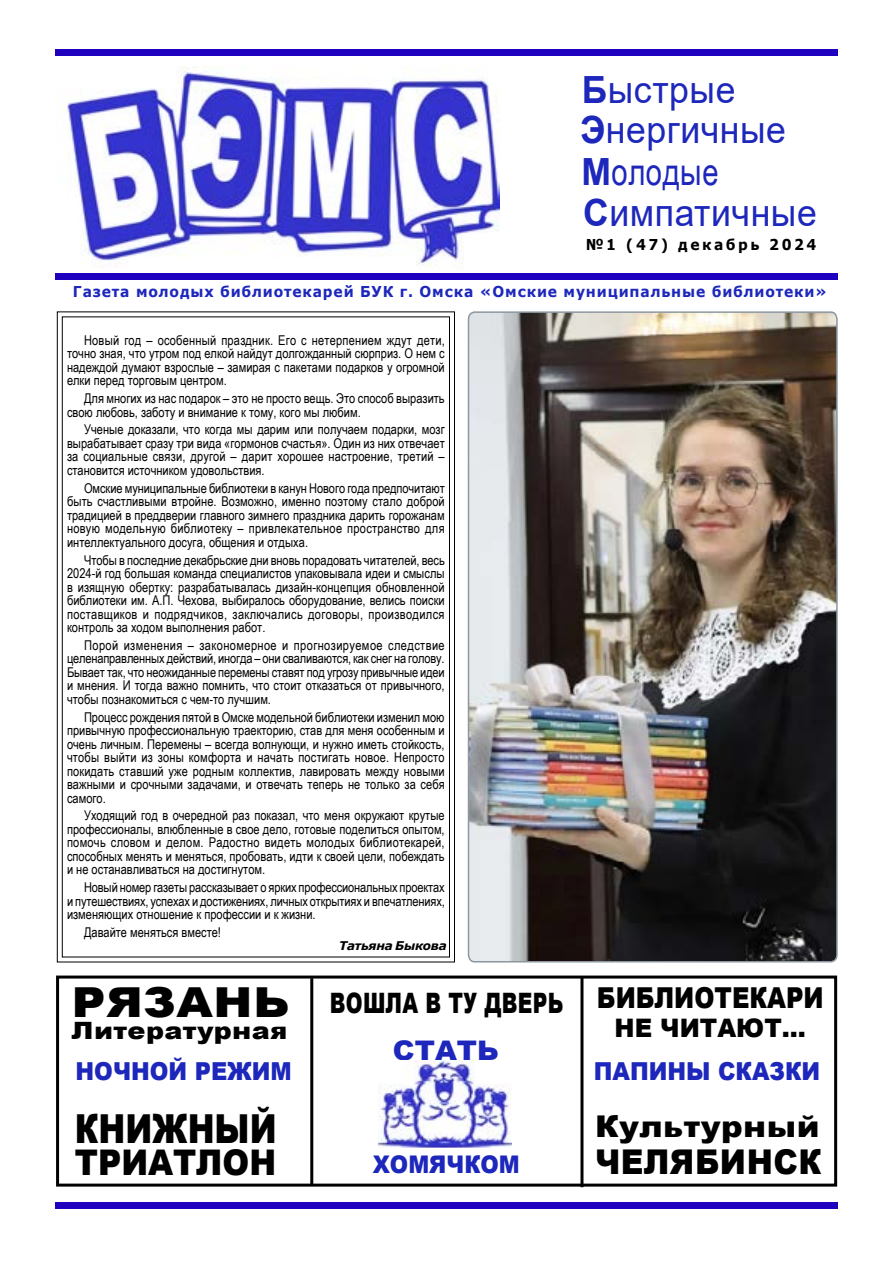
<style>
.page{position:relative;width:893px;height:1263px;background:#fff}
.page>*{position:absolute;margin:0;border:0;box-sizing:border-box;transform-origin:0 0}
.t1{font:900 41.4px "Arial";letter-spacing:.015em;color:#000;scale:1.13 1}
.t2{font:900 39.9px "Arial";color:#000;scale:.81 1}
.t3{font:37.5px/40.2px "Arial";letter-spacing:.015em;color:#1d27bb;scale:.95 1}
.t4{font:37.5px "Arial Narrow";letter-spacing:.015em;color:#1d27bb;scale:.95 1}
.t5{font:900 35.4px "Arial";color:#000;scale:.91 1}
.t6{font:900 34.2px "Arial";letter-spacing:.015em;color:#000;scale:.92 1}
.t7{font:900 30px "Arial";letter-spacing:.015em;color:#000;scale:1.08 1}
.t8{font:900 28.8px "Arial";color:#000;scale:.84 1}
.t9{font:900 28.2px "Arial";letter-spacing:.015em;color:#000;scale:.72 1}
.t10{font:900 27px "Arial";color:#1d27bb;scale:1.04 1}
.t11{font:900 25.5px "Arial";color:#000;scale:.95 1}
.t12{font:900 24.75px "Arial";color:#1d27bb;scale:.91 1}
.t13{font:900 24.3px "Arial";color:#1d27bb;scale:.91 1}
.t14{font:900 23.85px "Arial";letter-spacing:.015em;color:#000;scale:1.13 1}
.t15{font:700 15px "Verdana";letter-spacing:.06em;color:#1d27bb;scale:.93 1}
.t16{font:700 15px "Verdana";letter-spacing:.18em;color:#000;scale:.93 1}
.t17{font:13.5px/13.5px "Arial Narrow";color:#020203;text-align:justify}
.t18{font:italic 700 12px "Verdana";letter-spacing:-.02em;color:#000}
.s1{font-weight:700}
.s2{font-family:"Arial";font-weight:700}
</style>
<div class="page">
<div style="left:56px;top:975px;width:781px;height:211px;border:3px solid #000"></div>
<hr style="left:310px;top:978px;width:3px;height:207px;background:#000">
<hr style="left:580px;top:978px;width:3px;height:209px;background:#000">
<svg style="left:56px;top:311px;width:399px;height:652px"></svg>
<img style="left:467px;top:311px;width:371px;height:652px">
<div style="left:55px;top:49px;width:782px;height:6px;background:#1f00bf"></div>
<div style="left:56px;top:273px;width:782px;height:7px;background:#1f00bf"></div>
<img style="left:378px;top:1061px;width:133px;height:86px">
<img style="left:57px;top:67px;width:443px;height:201px">
<div style="left:55px;top:1202px;width:782px;height:6px;background:#1f00bf"></div>
<h3 class="t3" style="left:580px;top:69px;width:218px"><span class="s1">Б</span>ыстрые<br><span class="s1">Э</span>нергичные</h3>
<h3 class="t4" style="left:581px;top:144px;width:146px"><span class="s2">М</span>олодые</h3>
<h3 class="t3" style="left:583px;top:192px;width:247px"><span class="s1">С</span>импатичные</h3>
<p class="t16" style="left:586px;top:234px;width:250px">№1 (47) декабрь 2024</p>
<p class="t15" style="left:73px;top:281px;width:812px">Газета молодых библиотекарей БУК г. Омска «Омские муниципальные библиотеки»</p>
<p class="t17" style="left:67px;top:333px;width:379px;text-indent:17px">Новый год – особенный праздник. Его с нетерпением ждут дети, точно зная, что утром под елкой найдут долгожданный сюрприз. О нем с надеждой думают взрослые – замирая с пакетами подарков у огромной елки перед торговым центром.</p>
<p class="t17" style="left:67px;top:391px;width:379px;text-indent:17px">Для многих из нас подарок – это не просто вещь. Это способ выразить свою любовь, заботу и внимание к тому, кого мы любим.</p>
<p class="t17" style="left:67px;top:422px;width:379px;text-indent:17px">Ученые доказали, что когда мы дарим или получаем подарки, мозг вырабатывает сразу три вида «гормонов счастья». Один из них отвечает за социальные связи, другой – дарит хорошее настроение, третий – становится источником удовольствия.</p>
<p class="t17" style="left:67px;top:481px;width:379px;text-indent:17px">Омские муниципальные библиотеки в канун Нового года предпочитают быть счастливыми втройне. Возможно, именно поэтому стало доброй традицией в преддверии главного зимнего праздника дарить горожанам новую модельную библиотеку – привлекательное пространство для интеллектуального досуга, общения и отдыха.</p>
<p class="t17" style="left:67px;top:552px;width:379px;text-indent:17px">Чтобы в последние декабрьские дни вновь порадовать читателей, весь 2024-й год большая команда специалистов упаковывала идеи и смыслы в изящную обертку: разрабатывалась дизайн-концепция обновленной библиотеки им. А.П. Чехова, выбиралось оборудование, велись поиски поставщиков и подрядчиков, заключались договоры, производился контроль за ходом выполнения работ.</p>
<p class="t17" style="left:67px;top:638px;width:379px;text-indent:17px">Порой изменения – закономерное и прогнозируемое следствие целенаправленных действий, иногда – они сваливаются, как снег на голову.<br>Бывает так, что неожиданные перемены ставят под угрозу привычные идеи и мнения. И тогда важно помнить, что стоит отказаться от привычного, чтобы познакомиться с чем-то лучшим.</p>
<p class="t17" style="left:67px;top:709px;width:379px;text-indent:17px">Процесс рождения пятой в Омске модельной библиотеки изменил мою привычную профессиональную траекторию, став для меня особенным и очень личным. Перемены – всегда волнующи, и нужно иметь стойкость, чтобы выйти из зоны комфорта и начать постигать новое. Непросто покидать ставший уже родным коллектив, лавировать между новыми важными и срочными задачами, и отвечать теперь не только за себя самого.</p>
<p class="t17" style="left:67px;top:808px;width:379px;text-indent:17px">Уходящий год в очередной раз показал, что меня окружают крутые профессионалы, влюбленные в свое дело, готовые поделиться опытом, помочь словом и делом. Радостно видеть молодых библиотекарей, способных менять и меняться, пробовать, идти к своей цели, побеждать и не останавливаться на достигнутом.</p>
<p class="t17" style="left:67px;top:880px;width:379px;text-indent:17px">Новый номер газеты рассказывает о ярких профессиональных проектах и путешествиях, успехах и достижениях, личных открытиях и впечатлениях, изменяющих отношение к профессии и к жизни.</p>
<p class="t17" style="left:84px;top:925px;width:138px">Давайте меняться вместе!</p>
<p class="t18" style="left:339px;top:937px;width:109px">Татьяна Быкова</p>
<h1 class="t1" style="left:72px;top:972px;width:194px">РЯЗАНЬ</h1>
<h3 class="t14" style="left:72px;top:1013px;width:192px">Литературная</h3>
<h3 class="t8" style="left:597px;top:977px;width:272px">БИБЛИОТЕКАРИ</h3>
<h3 class="t11" style="left:615px;top:1009px;width:203px">НЕ ЧИТАЮТ...</h3>
<h3 class="t9" style="left:330px;top:983px;width:326px">ВОШЛА В ТУ ДВЕРЬ</h3>
<h3 class="t10" style="left:393px;top:1031px;width:103px">СТАТЬ</h3>
<h3 class="t12" style="left:76px;top:1053px;width:239px">НОЧНОЙ РЕЖИМ</h3>
<h3 class="t12" style="left:594px;top:1053px;width:250px">ПАПИНЫ СКАЗКИ</h3>
<h2 class="t2" style="left:75px;top:1100px;width:251px">КНИЖНЫЙ</h2>
<h3 class="t5" style="left:75px;top:1137px;width:223px">ТРИАТЛОН</h3>
<h3 class="t13" style="left:373px;top:1147px;width:163px">ХОМЯЧКОМ</h3>
<h3 class="t7" style="left:595px;top:1104px;width:209px">Культурный</h3>
<h3 class="t6" style="left:595px;top:1137px;width:247px">ЧЕЛЯБИНСК</h3>
</div>
